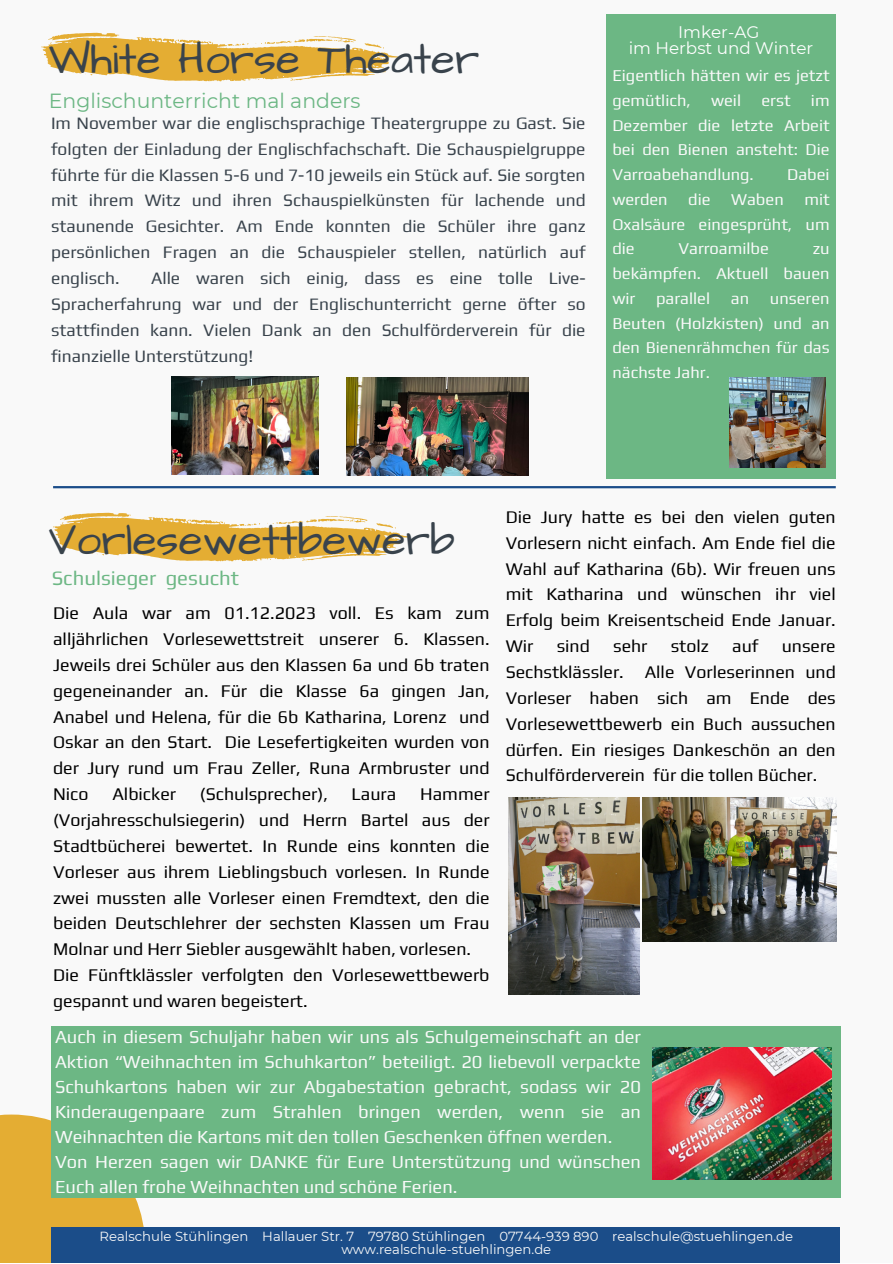
<style>
.page{position:relative;width:893px;height:1264px;background:#fff}
.page>*{position:absolute;margin:0;border:0;box-sizing:border-box;transform-origin:0 0}
.t1{font:44.1px "Architects Daughter";color:#39434c}
.t2{font:20.4px "Montserrat";color:#6cb784}
.t3{font:20.4px "Play";color:#6cb784}
.t4{font:18.3px/24.9px "Play";color:#f9f9f9;text-align:justify}
.t5{font:17.7px/25.8px "Play";color:#000;text-align:justify}
.t6{font:17.4px/25.8px "Play";color:#39434c;text-align:justify}
.t7{font:16.8px "Montserrat";color:#fff}
.t8{font:16.5px/24.8px "Play";color:#f9f9f9;text-align:justify}
.t9{font:13.2px "Montserrat";color:#f9f9f9}
</style>
<div class="page">
<div style="left:0;top:0;width:892px;height:1262px;background:#f9f9f9"></div>
<div style="left:606px;top:14px;width:229px;height:464px;background:#6cb784"></div>
<hr style="left:53px;top:486px;width:782px;height:2px;background:#1b4d89">
<div style="left:0;top:1114px;width:145px;height:148px;background:#e4ad33"></div>
<div style="left:52px;top:1026px;width:789px;height:171px;background:#6cb784"></div>
<div style="left:51px;top:1226px;width:788px;height:36px;background:#1b4d89"></div>
<img style="left:652px;top:1047px;width:179px;height:131px">
<img style="left:346px;top:377px;width:182px;height:98px">
<img style="left:171px;top:377px;width:147px;height:97px">
<img style="left:729px;top:377px;width:96px;height:90px">
<svg style="left:41px;top:33px;width:357px;height:48px"></svg>
<svg style="left:53px;top:513px;width:356px;height:48px"></svg>
<img style="left:508px;top:797px;width:132px;height:197px">
<img style="left:642px;top:797px;width:194px;height:144px">
<p class="t1" style="left:49px;top:30px;width:432px">White Horse Theater</p>
<p class="t2" style="left:49px;top:88px;width:313px">Englischunterricht mal anders</p>
<p class="t6" style="left:51px;top:110px;width:536px">Im November war die englischsprachige Theatergruppe zu Gast. Sie folgten der Einladung der Englischfachschaft. Die Schauspielgruppe führte für die Klassen 5-6 und 7-10 jeweils ein Stück auf. Sie sorgten mit ihrem Witz und ihren Schauspielkünsten für lachende und staunende Gesichter. Am Ende konnten die Schüler ihre ganz persönlichen Fragen an die Schauspieler stellen, natürlich auf englisch.</p>
<p class="t6" style="left:51px;top:265px;width:536px;text-indent:100px">Alle waren sich einig, dass es eine tolle Live-Spracherfahrung war und der Englischunterricht gerne öfter so stattfinden kann. Vielen Dank an den Schulförderverein für die finanzielle Unterstützung!</p>
<p class="t7" style="left:678px;top:21px;width:83px">Imker-AG</p>
<p class="t7" style="left:628px;top:38px;width:186px">im Herbst und Winter</p>
<p class="t8" style="left:612px;top:63px;width:219px">Eigentlich hätten wir es jetzt gemütlich, weil erst im Dezember die letzte Arbeit bei den Bienen ansteht: Die Varroabehandlung.</p>
<p class="t8" style="left:612px;top:162px;width:219px;text-indent:175px">Dabei werden die Waben mit Oxalsäure eingesprüht, um die</p>
<p class="t8" style="left:678px;top:236px;width:92px">Varroamilbe</p>
<p class="t8" style="left:612px;top:236px;width:219px;text-indent:200px">zu bekämpfen. Aktuell bauen wir</p>
<p class="t8" style="left:656px;top:285px;width:56px">parallel</p>
<p class="t8" style="left:730px;top:285px;width:20px">an</p>
<p class="t8" style="left:612px;top:285px;width:219px;text-indent:158px">unseren Beuten (Holzkisten) und an den Bienenrähmchen für das nächste Jahr.</p>
<p class="t1" style="left:49px;top:511px;width:407px">Vorlesewettbewerb</p>
<p class="t3" style="left:52px;top:566px;width:189px">Schulsieger gesucht</p>
<p class="t5" style="left:53px;top:600px;width:438px">Die Aula war am 01.12.2023 voll. Es kam zum alljährlichen Vorlesewettstreit unserer 6. Klassen.<br>Jeweils drei Schüler aus den Klassen 6a und 6b traten gegeneinander an. Für die Klasse 6a gingen Jan, Anabel und Helena, für die 6b Katharina, Lorenz und Oskar an den Start. Die Lesefertigkeiten wurden von der Jury rund um Frau Zeller, Runa Armbruster und Nico</p>
<p class="t5" style="left:112px;top:781px;width:65px">Albicker</p>
<p class="t5" style="left:200px;top:781px;width:129px">(Schulsprecher),</p>
<p class="t5" style="left:351px;top:781px;width:46px">Laura</p>
<p class="t5" style="left:53px;top:781px;width:438px;text-indent:367px">Hammer (Vorjahresschulsiegerin) und Herrn Bartel aus der Stadtbücherei bewertet. In Runde eins konnten die Vorleser aus ihrem Lieblingsbuch vorlesen. In Runde zwei mussten alle Vorleser einen Fremdtext, den die beiden Deutschlehrer der sechsten Klassen um Frau Molnar und Herr Siebler ausgewählt haben, vorlesen.</p>
<p class="t5" style="left:53px;top:961px;width:438px">Die Fünftklässler verfolgten den Vorlesewettbewerb gespannt und waren begeistert.</p>
<p class="t5" style="left:505px;top:503px;width:331px">Die Jury hatte es bei den vielen guten Vorlesern nicht einfach. Am Ende fiel die Wahl auf Katharina (6b). Wir freuen uns mit Katharina und wünschen ihr viel Erfolg beim Kreisentscheid Ende Januar.<br>Wir</p>
<p class="t5" style="left:556px;top:633px;width:35px">sind</p>
<p class="t5" style="left:613px;top:633px;width:36px">sehr</p>
<p class="t5" style="left:670px;top:633px;width:40px">stolz</p>
<p class="t5" style="left:732px;top:633px;width:28px">auf</p>
<p class="t5" style="left:505px;top:633px;width:331px;text-indent:276px">unsere Sechstklässler. Alle Vorleserinnen und Vorleser haben sich am Ende des Vorlesewettbewerb ein Buch aussuchen dürfen. Ein riesiges Dankeschön an den Schulförderverein für die tollen Bücher.</p>
<p class="t4" style="left:55px;top:1024px;width:587px">Auch in diesem Schuljahr haben wir uns als Schulgemeinschaft an der Aktion “Weihnachten im Schuhkarton” beteiligt. 20 liebevoll verpackte Schuhkartons haben wir zur Abgabestation gebracht, sodass wir 20<br>Kinderaugenpaare zum Strahlen bringen werden, wenn sie an Weihnachten die Kartons mit den tollen Geschenken öffnen werden.</p>
<p class="t4" style="left:55px;top:1149px;width:587px">Von Herzen sagen wir DANKE für Eure Unterstützung und wünschen<br>Euch allen frohe Weihnachten und schöne Ferien.</p>
<p class="t9" style="left:99px;top:1227px;width:695px">Realschule Stühlingen Hallauer Str. 7 79780 Stühlingen 07744-939 890 realschule@stuehlingen.de</p>
<p class="t9" style="left:341px;top:1241px;width:211px">www.realschule-stuehlingen.de</p>
</div>
